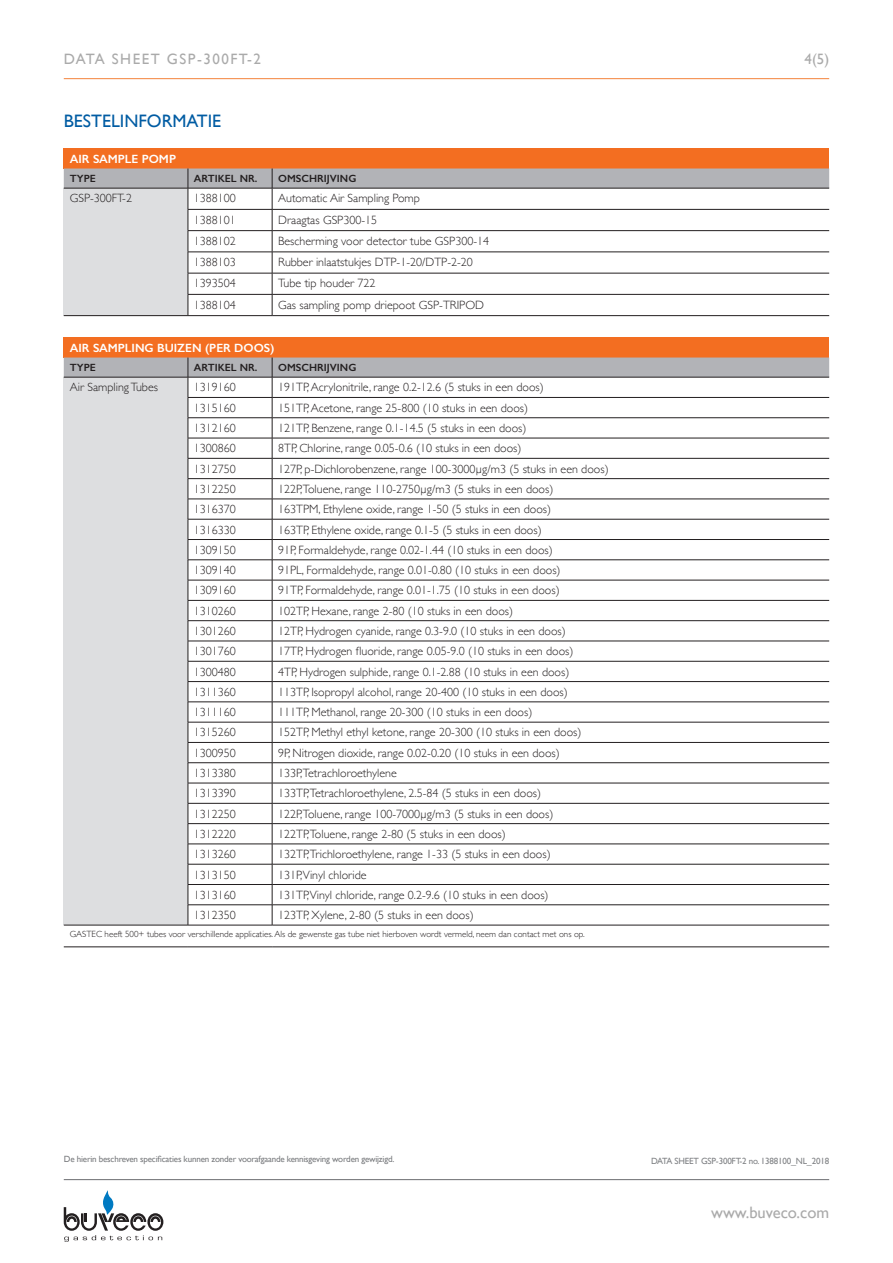
<style>
.page{position:relative;width:893px;height:1263px;background:#fff}
.page>*{position:absolute;margin:0;border:0;box-sizing:border-box;transform-origin:0 0}
.t1{font:18px "Gill Alt One";color:#015ca3}
.t2{font:16.5px "Gill Alt One";color:#aaa}
.t3{font:15px "Gill Alt One";letter-spacing:.1em;color:#aaa}
.Tabel_tekst{font:300 12px "Gill Sans";color:#231f20}
.Tabel_tekst-2{font:600 12px "Gill Sans";color:#fff}
.Tabel_tekst-3{font:600 10.5px "Gill Sans";color:#231f20}
.Tabel_tekst-4{font:300 9px "Gill Sans";color:#231f20}
.t4{font:9px "Gill Sans";letter-spacing:-.02em;color:#7a7c7f}
.t5{font:9px "Gill Sans";letter-spacing:-.02em;color:#818386}
</style>
<div class="page">
<hr style="left:64px;top:1179px;width:765px;height:1px;background:#6c6d70">
<hr style="left:64px;top:78px;width:765px;height:1px;background:#f4833b">
<svg style="left:64px;top:1190px;width:99px;height:52px"></svg>
<div style="left:64px;top:148px;width:765px;height:20px;background:#f36e21"></div>
<svg style="left:64px;top:168px;width:765px;height:147px"></svg>
<hr style="left:64px;top:315px;width:124px;height:1px;background:#231f20">
<hr style="left:188px;top:315px;width:84px;height:1px;background:#231f20">
<hr style="left:272px;top:315px;width:557px;height:1px;background:#231f20">
<div style="left:64px;top:337px;width:765px;height:20px;background:#f36e21"></div>
<svg style="left:64px;top:357px;width:765px;height:568px"></svg>
<hr style="left:64px;top:925px;width:124px;height:1px;background:#231f20">
<hr style="left:188px;top:925px;width:84px;height:1px;background:#231f20">
<hr style="left:272px;top:925px;width:557px;height:1px;background:#231f20">
<hr style="left:64px;top:946px;width:124px;height:1px;background:#231f20">
<hr style="left:188px;top:946px;width:84px;height:1px;background:#231f20">
<hr style="left:272px;top:946px;width:557px;height:1px;background:#231f20">
<p class="t3" style="left:64px;top:50px;width:199px">DATA SHEET GSP-300FT-2</p>
<p class="t3" style="left:804px;top:50px;width:26px">4(5)</p>
<p class="t1" style="left:64px;top:110px;width:159px">BESTELINFORMATIE</p>
<p class="Tabel_tekst-2" style="left:70px;top:151px;width:108px">AIR SAMPLE POMP</p>
<p class="Tabel_tekst-3" style="left:70px;top:172px;width:28px">TYPE</p>
<p class="Tabel_tekst-3" style="left:194px;top:172px;width:65px">ARTIKEL NR.</p>
<p class="Tabel_tekst-3" style="left:278px;top:172px;width:80px">OMSCHRIJVING</p>
<p class="Tabel_tekst" style="left:70px;top:189px;width:64px">GSP-300FT-2</p>
<p class="Tabel_tekst" style="left:194px;top:189px;width:43px">1388100</p>
<p class="Tabel_tekst" style="left:278px;top:189px;width:143px">Automatic Air Sampling Pomp</p>
<p class="Tabel_tekst" style="left:194px;top:210px;width:43px">1388101</p>
<p class="Tabel_tekst" style="left:278px;top:210px;width:101px">Draagtas GSP300-15</p>
<p class="Tabel_tekst" style="left:194px;top:232px;width:43px">1388102</p>
<p class="Tabel_tekst" style="left:278px;top:232px;width:212px">Bescherming voor detector tube GSP300-14</p>
<p class="Tabel_tekst" style="left:194px;top:253px;width:43px">1388103</p>
<p class="Tabel_tekst" style="left:278px;top:253px;width:196px">Rubber inlaatstukjes DTP-1-20/DTP-2-20</p>
<p class="Tabel_tekst" style="left:194px;top:274px;width:43px">1393504</p>
<p class="Tabel_tekst" style="left:278px;top:274px;width:99px">Tube tip houder 722</p>
<p class="Tabel_tekst" style="left:194px;top:295px;width:43px">1388104</p>
<p class="Tabel_tekst" style="left:278px;top:295px;width:208px">Gas sampling pomp driepoot GSP-TRIPOD</p>
<p class="Tabel_tekst-2" style="left:70px;top:340px;width:206px">AIR SAMPLING BUIZEN (PER DOOS)</p>
<p class="Tabel_tekst-3" style="left:70px;top:361px;width:28px">TYPE</p>
<p class="Tabel_tekst-3" style="left:194px;top:361px;width:65px">ARTIKEL NR.</p>
<p class="Tabel_tekst-3" style="left:278px;top:361px;width:80px">OMSCHRIJVING</p>
<p class="Tabel_tekst" style="left:70px;top:378px;width:90px">Air Sampling Tubes</p>
<p class="Tabel_tekst" style="left:194px;top:378px;width:43px">1319160</p>
<p class="Tabel_tekst" style="left:278px;top:378px;width:267px">191TP, Acrylonitrile, range 0.2-12.6 (5 stuks in een doos)</p>
<p class="Tabel_tekst" style="left:194px;top:398px;width:43px">1315160</p>
<p class="Tabel_tekst" style="left:278px;top:398px;width:251px">151TP, Acetone, range 25-800 (10 stuks in een doos)</p>
<p class="Tabel_tekst" style="left:194px;top:419px;width:43px">1312160</p>
<p class="Tabel_tekst" style="left:278px;top:419px;width:250px">121TP, Benzene, range 0.1-14.5 (5 stuks in een doos)</p>
<p class="Tabel_tekst" style="left:194px;top:439px;width:43px">1300860</p>
<p class="Tabel_tekst" style="left:278px;top:439px;width:245px">8TP, Chlorine, range 0.05-0.6 (10 stuks in een doos)</p>
<p class="Tabel_tekst" style="left:194px;top:459px;width:43px">1312750</p>
<p class="Tabel_tekst" style="left:278px;top:459px;width:332px">127P, p-Dichlorobenzene, range 100-3000µg/m3 (5 stuks in een doos)</p>
<p class="Tabel_tekst" style="left:194px;top:479px;width:43px">1312250</p>
<p class="Tabel_tekst" style="left:278px;top:479px;width:277px">122P,Toluene, range 110-2750µg/m3 (5 stuks in een doos)</p>
<p class="Tabel_tekst" style="left:194px;top:500px;width:43px">1316370</p>
<p class="Tabel_tekst" style="left:278px;top:500px;width:274px">163TPM, Ethylene oxide, range 1-50 (5 stuks in een doos)</p>
<p class="Tabel_tekst" style="left:194px;top:520px;width:43px">1316330</p>
<p class="Tabel_tekst" style="left:278px;top:520px;width:265px">163TP, Ethylene oxide, range 0.1-5 (5 stuks in een doos)</p>
<p class="Tabel_tekst" style="left:194px;top:540px;width:43px">1309150</p>
<p class="Tabel_tekst" style="left:278px;top:540px;width:276px">91P, Formaldehyde, range 0.02-1.44 (10 stuks in een doos)</p>
<p class="Tabel_tekst" style="left:194px;top:561px;width:43px">1309140</p>
<p class="Tabel_tekst" style="left:278px;top:561px;width:284px">91PL, Formaldehyde, range 0.01-0.80 (10 stuks in een doos)</p>
<p class="Tabel_tekst" style="left:194px;top:581px;width:43px">1309160</p>
<p class="Tabel_tekst" style="left:278px;top:581px;width:283px">91TP, Formaldehyde, range 0.01-1.75 (10 stuks in een doos)</p>
<p class="Tabel_tekst" style="left:194px;top:601px;width:43px">1310260</p>
<p class="Tabel_tekst" style="left:278px;top:601px;width:237px">102TP, Hexane, range 2-80 (10 stuks in een doos)</p>
<p class="Tabel_tekst" style="left:194px;top:622px;width:43px">1301260</p>
<p class="Tabel_tekst" style="left:278px;top:622px;width:289px">12TP, Hydrogen cyanide, range 0.3-9.0 (10 stuks in een doos)</p>
<p class="Tabel_tekst" style="left:194px;top:642px;width:43px">1301760</p>
<p class="Tabel_tekst" style="left:278px;top:642px;width:297px">17TP, Hydrogen fluoride, range 0.05-9.0 (10 stuks in een doos)</p>
<p class="Tabel_tekst" style="left:194px;top:662px;width:43px">1300480</p>
<p class="Tabel_tekst" style="left:278px;top:662px;width:293px">4TP, Hydrogen sulphide, range 0.1-2.88 (10 stuks in een doos)</p>
<p class="Tabel_tekst" style="left:194px;top:682px;width:43px">1311360</p>
<p class="Tabel_tekst" style="left:278px;top:682px;width:291px">113TP, Isopropyl alcohol, range 20-400 (10 stuks in een doos)</p>
<p class="Tabel_tekst" style="left:194px;top:703px;width:43px">1311160</p>
<p class="Tabel_tekst" style="left:278px;top:703px;width:256px">111TP, Methanol, range 20-300 (10 stuks in een doos)</p>
<p class="Tabel_tekst" style="left:194px;top:723px;width:43px">1315260</p>
<p class="Tabel_tekst" style="left:278px;top:723px;width:305px">152TP, Methyl ethyl ketone, range 20-300 (10 stuks in een doos)</p>
<p class="Tabel_tekst" style="left:194px;top:743px;width:43px">1300950</p>
<p class="Tabel_tekst" style="left:278px;top:743px;width:283px">9P, Nitrogen dioxide, range 0.02-0.20 (10 stuks in een doos)</p>
<p class="Tabel_tekst" style="left:194px;top:764px;width:43px">1313380</p>
<p class="Tabel_tekst" style="left:278px;top:764px;width:120px">133P,Tetrachloroethylene</p>
<p class="Tabel_tekst" style="left:194px;top:784px;width:43px">1313390</p>
<p class="Tabel_tekst" style="left:278px;top:784px;width:265px">133TP,Tetrachloroethylene, 2.5-84 (5 stuks in een doos)</p>
<p class="Tabel_tekst" style="left:194px;top:804px;width:43px">1312250</p>
<p class="Tabel_tekst" style="left:278px;top:804px;width:277px">122P,Toluene, range 100-7000µg/m3 (5 stuks in een doos)</p>
<p class="Tabel_tekst" style="left:194px;top:824px;width:43px">1312220</p>
<p class="Tabel_tekst" style="left:278px;top:824px;width:229px">122TP,Toluene, range 2-80 (5 stuks in een doos)</p>
<p class="Tabel_tekst" style="left:194px;top:845px;width:43px">1313260</p>
<p class="Tabel_tekst" style="left:278px;top:845px;width:274px">132TP,Trichloroethylene, range 1-33 (5 stuks in een doos)</p>
<p class="Tabel_tekst" style="left:194px;top:865px;width:43px">1313150</p>
<p class="Tabel_tekst" style="left:278px;top:865px;width:90px">131P,Vinyl chloride</p>
<p class="Tabel_tekst" style="left:194px;top:885px;width:43px">1313160</p>
<p class="Tabel_tekst" style="left:278px;top:885px;width:272px">131TP,Vinyl chloride, range 0.2-9.6 (10 stuks in een doos)</p>
<p class="Tabel_tekst" style="left:194px;top:906px;width:43px">1312350</p>
<p class="Tabel_tekst" style="left:278px;top:906px;width:197px">123TP, Xylene, 2-80 (5 stuks in een doos)</p>
<p class="Tabel_tekst-4" style="left:70px;top:927px;width:517px">GASTEC heeft 500+ tubes voor verschillende applicaties. Als de gewenste gas tube niet hierboven wordt vermeld, neem dan contact met ons op.</p>
<p class="t4" style="left:64px;top:1154px;width:332px">De hierin beschreven specificaties kunnen zonder voorafgaande kennisgeving worden gewijzigd.</p>
<p class="t5" style="left:651px;top:1155px;width:180px">DATA SHEET GSP-300FT-2 no. 1388100_NL_2018</p>
<h2 class="t2" style="left:711px;top:1203px;width:120px">www.buveco.com</h2>
</div>
